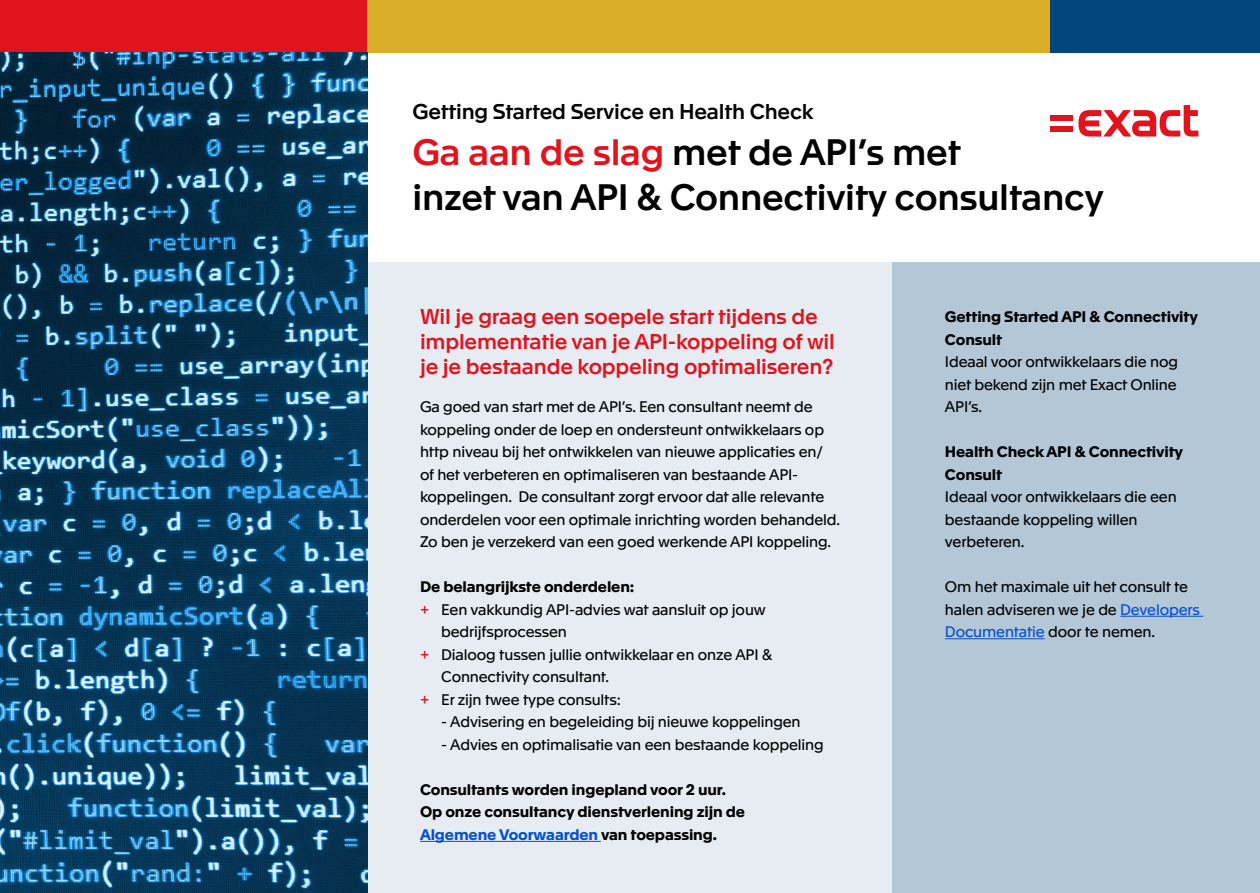
<style>
.page{position:relative;width:1260px;height:893px;background:#fff}
.page>*{position:absolute;margin:0;border:0;box-sizing:border-box;transform-origin:0 0}
.t1{font:500 36px/45px "Apax";letter-spacing:-.01em;color:#000}
.t2{font:500 21px/25.2px "Apax";letter-spacing:-.01em;color:#e1141d}
.t3{font:500 21px "Apax";letter-spacing:-.01em;color:#000}
.t4{font:15px/22.5px "Apax";letter-spacing:-.01em;color:#000}
.t5{font:700 15px/22.5px "Apax";letter-spacing:-.01em;color:#000}
.s1{color:#e1141d}
.s2{font-size:16.5px;color:#e1141d}
.s3{color:#0650d0}
</style>
<div class="page">
<div style="left:368px;top:262px;width:892px;height:630px;background:#e6ecf2"></div>
<div style="left:1050px;top:0;width:210px;height:52px;background:#00467b"></div>
<div style="left:1050px;top:115px;width:23px;height:6px;background:#e1141d"></div>
<div style="left:1050px;top:125px;width:23px;height:6px;background:#e1141d"></div>
<svg style="left:1078px;top:105px;width:120px;height:31px"></svg>
<div style="left:0;top:0;width:368px;height:52px;background:#e1141d"></div>
<div style="left:368px;top:0;width:682px;height:52px;background:#dbae29"></div>
<div style="left:892px;top:262px;width:368px;height:630px;background:#b3c7d7"></div>
<hr style="left:1120px;top:616px;width:83px;height:1px;background:#0650d0">
<hr style="left:945px;top:638px;width:100px;height:1px;background:#0650d0">
<hr style="left:420px;top:841px;width:181px;height:1px;background:#0650d0">
<img style="left:0;top:52px;width:368px;height:840px">
<h2 class="t3" style="left:412px;top:97px;width:403px">Getting Started Service en Health Check</h2>
<h1 class="t1" style="left:412px;top:127px;width:693px"><span class="s1">Ga aan de slag</span> met de API’s met<br>inzet van API &amp; Connectivity consultancy</h1>
<h2 class="t2" style="left:420px;top:302px;width:416px">Wil je graag een soepele start tijdens de implementatie van je API-koppeling of wil je je bestaande koppeling optimaliseren?</h2>
<p class="t4" style="left:420px;top:394px;width:422px">Ga goed van start met de API’s. Een consultant neemt de koppeling onder de loep en ondersteunt ontwikkelaars op http niveau bij het ontwikkelen van nieuwe applicaties en/ of het verbeteren en optimaliseren van bestaande API&shy;koppelingen. De consultant zorgt ervoor dat alle relevante onderdelen voor een optimale inrichting worden behandeld.<br>Zo ben je verzekerd van een goed werkende API koppeling.</p>
<p class="t5" style="left:420px;top:574px;width:216px">De belangrijkste onderdelen:</p>
<p class="t4" style="left:420px;top:597px;width:347px"><span class="s2">+</span> Een vakkundig API-advies wat aansluit op jouw</p>
<p class="t4" style="left:441px;top:619px;width:127px">bedrijfsprocessen</p>
<p class="t4" style="left:420px;top:642px;width:354px"><span class="s2">+</span> Dialoog tussen jullie ontwikkelaar en onze API &amp;</p>
<p class="t4" style="left:441px;top:664px;width:169px">Connectivity consultant.</p>
<p class="t4" style="left:420px;top:687px;width:202px"><span class="s2">+</span> Er zijn twee type consults:</p>
<p class="t4" style="left:441px;top:709px;width:361px">- Advisering en begeleiding bij nieuwe koppelingen</p>
<p class="t4" style="left:441px;top:732px;width:384px">- Advies en optimalisatie van een bestaande koppeling</p>
<p class="t5" style="left:420px;top:777px;width:327px">Consultants worden ingepland voor 2 uur.<br>Op onze consultancy dienstverlening zijn de<br><span class="s3">Algemene Voorwaarden</span> van toepassing.</p>
<p class="t5" style="left:945px;top:304px;width:255px">Getting Started API &amp; Connectivity<br>Consult</p>
<p class="t4" style="left:945px;top:349px;width:235px;text-align:justify">Ideaal voor ontwikkelaars die nog niet bekend zijn met Exact Online API’s.</p>
<p class="t5" style="left:945px;top:439px;width:240px">Health Check API &amp; Connectivity<br>Consult</p>
<p class="t4" style="left:945px;top:484px;width:233px">Ideaal voor ontwikkelaars die een bestaande koppeling willen verbeteren.</p>
<p class="t4" style="left:945px;top:574px;width:256px">Om het maximale uit het consult te halen adviseren we je de <span class="s3">Developers<br>Documentatie</span> door te nemen.</p>
</div>
